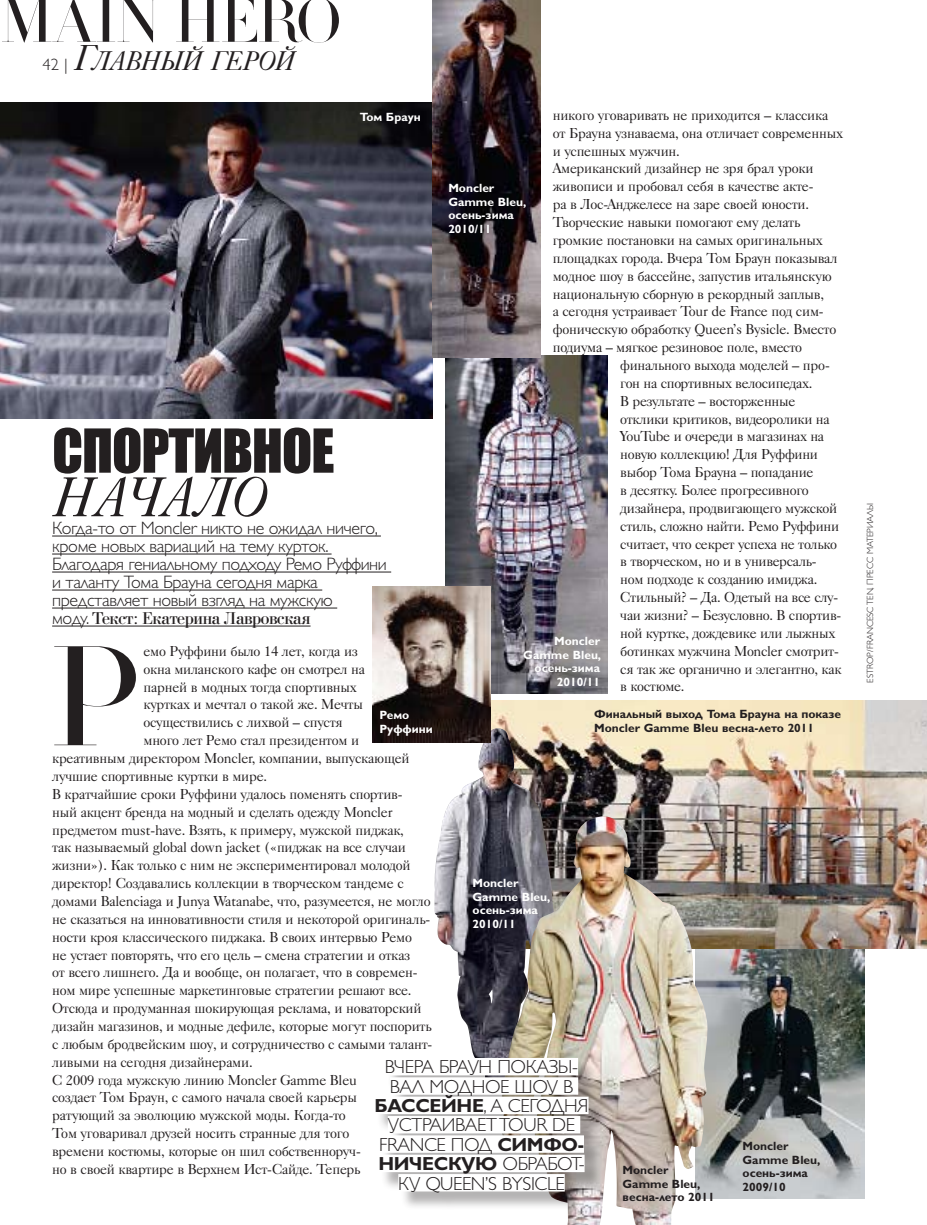
<style>
.page{position:relative;width:927px;height:1225px;background:#fff}
.page>*{position:absolute;margin:0;border:0;box-sizing:border-box;transform-origin:0 0}
.t1{font:148.2px "Diet Dido Title";color:#231f20}
.t2{font:64.35px "Diet Dido Title";letter-spacing:-.025em;color:#231f20}
.t3{font:55.95px "Impact";letter-spacing:-.02em;color:#231f20}
.t4{font:italic 55.95px "Caslon C540 BT";letter-spacing:-.02em;color:#231f20}
.t5{font:italic 27px "Caslon C540 BT";letter-spacing:-.04em;color:#231f20}
.t6{font:300 18.9px/19.4px "Gill Sans Cyr";letter-spacing:-.02em;color:#231f20;text-align:center}
.t7{font:300 18px/18px "Gill Sans Cyr";letter-spacing:-.02em;color:#231f20}
.t8{font:18px "Bodoni C";letter-spacing:-.02em;color:#231f20}
.t9{font:14.4px "Caslon C540 BT";letter-spacing:-.015em;color:#231f20}
.t10{font:700 12px/13.5px "Gill Sans Cyr";color:#231f20}
.t11{font:700 12px/13.5px "Gill Sans Cyr";color:#fff}
.t12{font:300 9px "Gill Sans Cyr";color:#231f20}
.s1{font-family:"Gill Sans Cyr";font-weight:300;font-style:normal;font-size:16.5px}
.s2{font-size:36px}
.s3{font-family:"Gill Sans Cyr";font-weight:300}
.s4{font-weight:700}
</style>
<div class="page">
<img style="left:708px;top:948px;width:156px;height:250px">
<hr style="left:52px;top:535px;width:329px;height:1px;background:#231f20">
<hr style="left:52px;top:553px;width:280px;height:1px;background:#231f20">
<hr style="left:52px;top:571px;width:339px;height:1px;background:#231f20">
<hr style="left:52px;top:589px;width:270px;height:1px;background:#231f20">
<hr style="left:52px;top:607px;width:285px;height:1px;background:#231f20">
<hr style="left:52px;top:625px;width:259px;height:1px;background:#231f20">
<img style="left:0;top:102px;width:433px;height:316px">
<img style="left:490px;top:701px;width:437px;height:247px">
<img style="left:446px;top:356px;width:162px;height:337px">
<img style="left:432px;top:0;width:108px;height:357px">
<img style="left:434px;top:728px;width:120px;height:330px">
<img style="left:372px;top:587px;width:118px;height:155px">
<img style="left:501px;top:816px;width:207px;height:409px">
<div style="left:377px;top:1060px;width:263px;height:165px;background:#231f20;opacity:.34"></div>
<div style="left:385px;top:1058px;width:193px;height:17px;background:#fff"></div>
<div style="left:390px;top:1077px;width:188px;height:17px;background:#fff"></div>
<div style="left:374px;top:1096px;width:215px;height:18px;background:#fff"></div>
<div style="left:388px;top:1116px;width:192px;height:17px;background:#fff"></div>
<div style="left:379px;top:1135px;width:205px;height:17px;background:#fff"></div>
<div style="left:378px;top:1154px;width:207px;height:18px;background:#fff"></div>
<div style="left:398px;top:1174px;width:167px;height:17px;background:#fff"></div>
<h2 class="t2" style="left:0;top:-14px;width:343px">MAIN HERO</h2>
<h3 class="t5" style="left:43px;top:45px;width:254px"><span class="s1">42 |</span> <span class="s2">Г</span>лавный герой</h3>
<p class="t11" style="left:360px;top:110px;width:63px">Том Браун</p>
<p class="t9" style="left:553px;top:107px;width:277px">никого уговаривать не приходится – классика</p>
<p class="t9" style="left:553px;top:125px;width:292px">от Брауна узнаваема, она отличает современных</p>
<p class="t9" style="left:553px;top:143px;width:129px">и успешных мужчин.</p>
<p class="t9" style="left:553px;top:160px;width:262px">Американский дизайнер не зря брал уроки</p>
<p class="t9" style="left:553px;top:178px;width:262px">живописи и пробовал себя в качестве акте-</p>
<p class="t9" style="left:553px;top:196px;width:258px">ра в Лос-Анджелесе на заре своей юности.</p>
<p class="t9" style="left:553px;top:214px;width:249px">Творческие навыки помогают ему делать</p>
<p class="t9" style="left:553px;top:232px;width:271px">громкие постановки на самых оригинальных</p>
<p class="t9" style="left:553px;top:250px;width:286px">площадках города. Вчера Том Браун показывал</p>
<p class="t9" style="left:553px;top:268px;width:280px">модное шоу в бассейне, запустив итальянскую</p>
<p class="t9" style="left:553px;top:285px;width:273px">национальную сборную в рекордный заплыв,</p>
<p class="t9" style="left:553px;top:303px;width:272px">а сегодня устраивает Tour de France под сим-</p>
<p class="t9" style="left:553px;top:321px;width:285px">фоническую обработку Queen’s Bysicle. Вместо</p>
<p class="t9" style="left:553px;top:339px;width:251px">подиума – мягкое резиновое поле, вместо</p>
<p class="t9" style="left:620px;top:357px;width:211px">финального выхода моделей – про-</p>
<p class="t9" style="left:620px;top:375px;width:194px">гон на спортивных велосипедах.</p>
<p class="t9" style="left:620px;top:393px;width:177px">В результате – восторженные</p>
<p class="t9" style="left:620px;top:410px;width:211px">отклики критиков, видеоролики на</p>
<p class="t9" style="left:620px;top:428px;width:205px">YouTube и очереди в магазинах на</p>
<p class="t9" style="left:620px;top:446px;width:199px">новую коллекцию! Для Руффини</p>
<p class="t9" style="left:620px;top:464px;width:195px">выбор Тома Брауна – попадание</p>
<p class="t9" style="left:620px;top:482px;width:190px">в десятку. Более прогресивного</p>
<p class="t9" style="left:620px;top:500px;width:219px">дизайнера, продвигающего мужской</p>
<p class="t9" style="left:620px;top:518px;width:220px">стиль, сложно найти. Ремо Руффини</p>
<p class="t9" style="left:620px;top:535px;width:218px">считает, что секрет успеха не только</p>
<p class="t9" style="left:620px;top:553px;width:198px">в творческом, но и в универсаль-</p>
<p class="t9" style="left:620px;top:571px;width:199px">ном подходе к созданию имиджа.</p>
<p class="t9" style="left:620px;top:589px;width:219px">Стильный? – Да. Одетый на все слу-</p>
<p class="t9" style="left:620px;top:607px;width:222px">чаи жизни? – Безусловно. В спортив-</p>
<p class="t9" style="left:620px;top:625px;width:216px">ной куртке, дождевике или лыжных</p>
<p class="t9" style="left:620px;top:643px;width:220px">ботинках мужчина Moncler смотрит-</p>
<p class="t9" style="left:620px;top:660px;width:223px">ся так же органично и элегантно, как</p>
<p class="t9" style="left:620px;top:678px;width:66px">в костюме.</p>
<p class="t11" style="left:448px;top:181px;width:79px">Moncler<br>Gamme Bleu, осень-зима<br>2010/11</p>
<h3 class="t3" style="left:52px;top:407px;width:284px">спортивное</h3>
<h3 class="t4" style="left:52px;top:465px;width:217px">начало</h3>
<p class="t7" style="left:52px;top:519px;width:336px">КОГДА-ТО ОТ MONCLER НИКТО НЕ ОЖИДАЛ НИЧЕГО, КРОМЕ НОВЫХ ВАРИАЦИЙ НА ТЕМУ КУРТОК.<br>БЛАГОДАРЯ ГЕНИАЛЬНОМУ ПОДХОДУ РЕМО РУФФИНИ И ТАЛАНТУ ТОМА БРАУНА СЕГОДНЯ МАРКА ПРЕДСТАВЛЯЕТ НОВЫЙ ВЗГЛЯД НА МУЖСКУЮ</p>
<p class="t8" style="left:52px;top:609px;width:260px"><span class="s3">МОДУ.</span> Текст: Екатерина Лавровская</p>
<p class="t11" style="left:523px;top:634px;width:79px;text-align:right">Moncler<br>Gamme Bleu, осень-зима<br>2010/11</p>
<p class="t10" style="left:594px;top:707px;width:249px">Финальный выход Тома Брауна на показе<br>Moncler Gamme Bleu весна-лето 2011</p>
<h1 class="t1" style="left:49px;top:616px;width:93px">Р</h1>
<p class="t9" style="left:143px;top:643px;width:216px">емо Руффини было 14 лет, когда из</p>
<p class="t9" style="left:143px;top:661px;width:223px">окна миланского кафе он смотрел на</p>
<p class="t9" style="left:143px;top:678px;width:215px">парней в модных тогда спортивных</p>
<p class="t9" style="left:143px;top:696px;width:221px">куртках и мечтал о такой же. Мечты</p>
<p class="t9" style="left:143px;top:714px;width:201px">осуществились с лихвой – спустя</p>
<p class="t9" style="left:143px;top:732px;width:217px">много лет Ремо стал президентом и</p>
<p class="t9" style="left:52px;top:750px;width:359px">креативным директором Moncler, компании, выпускающей</p>
<p class="t9" style="left:52px;top:768px;width:216px">лучшие спортивные куртки в мире.</p>
<p class="t9" style="left:52px;top:785px;width:352px">В кратчайшие сроки Руффини удалось поменять спортив-</p>
<p class="t9" style="left:52px;top:803px;width:342px">ный акцент бренда на модный и сделать одежду Moncler</p>
<p class="t9" style="left:52px;top:821px;width:353px">предметом must-have. Взять, к примеру, мужской пиджак,</p>
<p class="t9" style="left:52px;top:839px;width:355px">так называемый global down jacket («пиджак на все случаи</p>
<p class="t9" style="left:52px;top:857px;width:360px">жизни»). Как только с ним не экспериментировал молодой</p>
<p class="t9" style="left:52px;top:875px;width:353px">директор! Создавались коллекции в творческом тандеме с</p>
<p class="t9" style="left:52px;top:893px;width:380px">домами Balеnciaga и Junya Watanabe, что, разумеется, не могло</p>
<p class="t9" style="left:52px;top:910px;width:380px">не сказаться на инновативности стиля и некоторой оригиналь-</p>
<p class="t9" style="left:52px;top:928px;width:361px">ности кроя классического пиджака. В своих интервью Ремо</p>
<p class="t9" style="left:52px;top:946px;width:360px">не устает повторять, что его цель – смена стратегии и отказ</p>
<p class="t9" style="left:52px;top:964px;width:367px">от всего лишнего. Да и вообще, он полагает, что в современ-</p>
<p class="t9" style="left:52px;top:982px;width:361px">ном мире успешные маркетинговые стратегии решают все.</p>
<p class="t9" style="left:52px;top:1000px;width:371px">Отсюда и продуманная шокирующая реклама, и новаторский</p>
<p class="t9" style="left:52px;top:1018px;width:381px">дизайн магазинов, и модные дефиле, которые могут поспорить</p>
<p class="t9" style="left:52px;top:1035px;width:382px">с любым бродвейским шоу, и сотрудничество с самыми талант-</p>
<p class="t9" style="left:52px;top:1053px;width:202px">ливыми на сегодня дизайнерами.</p>
<p class="t9" style="left:52px;top:1071px;width:306px">С 2009 года мужскую линию Moncler Gamme Bleu</p>
<p class="t9" style="left:52px;top:1089px;width:306px">создает Том Браун, с самого начала своей карьеры</p>
<p class="t9" style="left:52px;top:1107px;width:295px">ратующий за эволюцию мужской моды. Когда-то</p>
<p class="t9" style="left:52px;top:1125px;width:299px">Том уговаривал друзей носить странные для того</p>
<p class="t9" style="left:52px;top:1143px;width:310px">времени костюмы, которые он шил собственноруч-</p>
<p class="t9" style="left:52px;top:1160px;width:310px">но в своей квартире в Верхнем Ист-Сайде. Теперь</p>
<p class="t11" style="left:379px;top:708px;width:55px">Ремо<br>Руффини</p>
<p class="t11" style="left:473px;top:876px;width:79px">Moncler<br>Gamme Bleu, осень-зима<br>2010/11</p>
<h3 class="t6" style="left:374px;top:1057px;width:216px">ВЧЕРА БРАУН ПОКАЗЫ-<br>ВАЛ МОДНОЕ ШОУ В <span class="s4">бассейне</span>, А СЕГОДНЯ<br>УСТРАИВАЕТ TOUR DE<br>FRANCE ПОД <span class="s4">симфо&shy;ническую</span> ОБРАБОТ-<br>КУ QUEEN’S BYSICLE</h3>
<p class="t10" style="left:743px;top:1139px;width:79px">Moncler<br>Gamme Bleu, осень-зима<br>2009/10</p>
<p class="t10" style="left:623px;top:1163px;width:94px">Moncler<br>Gamme Bleu, весна-лето 2011</p>
<p class="t12" style="left:865px;top:683px;width:181px;rotate:-90deg">ESTROP/FRANCESC TEN, ПРЕСС МАТЕРИАЛЫ</p>
</div>
